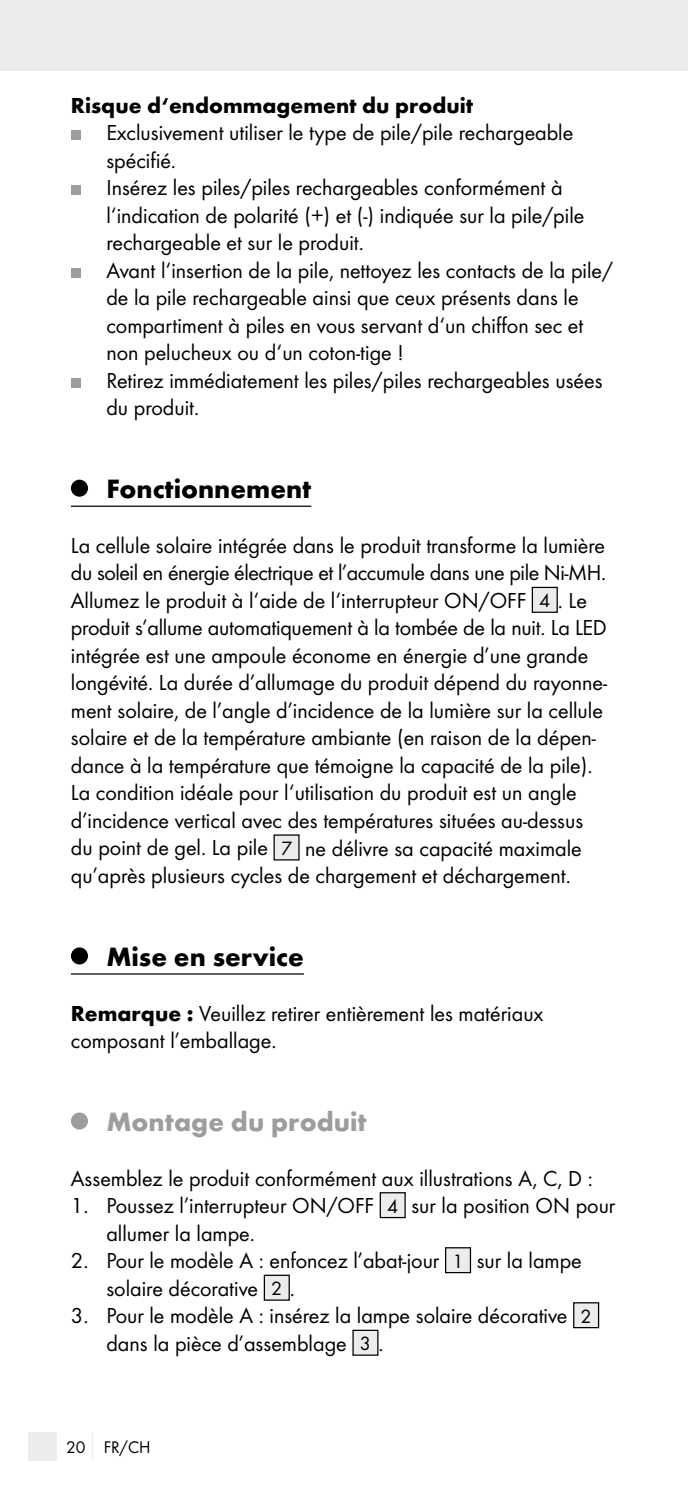
<style>
.page{position:relative;width:688px;height:1489px;background:#fff}
.page>*{position:absolute;margin:0;border:0;box-sizing:border-box;transform-origin:0 0}
.t1{font:700 27.5px "Futura";color:#000}
.t2{font:700 27.5px "Futura";color:#9c9d9d}
.t3{font:22.5px/27.5px "Futura Boo";color:#000}
.t4{font:700 22.5px "Futura";color:#000}
.t5{font:17.5px "Futura Boo";color:#000}
.s1{font-size:20px}
.s2{font-family:"Futura";font-weight:700}
</style>
<div class="page">
<div style="left:0;top:0;width:687px;height:71px;background:#ececec"></div>
<div style="left:28px;top:1431px;width:28px;height:29px;background:#ececec"></div>
<svg style="left:92px;top:1432px;width:1px;height:28px"></svg>
<hr style="left:71px;top:505px;width:240px;height:2px;background:#000">
<hr style="left:71px;top:973px;width:233px;height:1px;background:#000">
<div style="left:71px;top:131px;width:9px;height:9px;background:#9c9d9d"></div>
<div style="left:71px;top:186px;width:9px;height:9px;background:#9c9d9d"></div>
<div style="left:71px;top:268px;width:9px;height:10px;background:#9c9d9d"></div>
<div style="left:71px;top:378px;width:9px;height:10px;background:#9c9d9d"></div>
<div style="left:71px;top:479px;width:17px;height:17px;background:#000;border-radius:50%"></div>
<div style="left:532px;top:587px;width:25px;height:25px;background:#ececec"></div>
<div style="left:531px;top:586px;width:26px;height:27px;border:1px solid #000"></div>
<div style="left:274px;top:835px;width:25px;height:24px;background:#ececec"></div>
<div style="left:71px;top:947px;width:17px;height:17px;background:#000;border-radius:50%"></div>
<div style="left:71px;top:1112px;width:17px;height:17px;background:#9c9d9d;border-radius:50%"></div>
<div style="left:380px;top:1192px;width:25px;height:25px;background:#ececec"></div>
<div style="left:379px;top:1191px;width:26px;height:27px;border:1px solid #000"></div>
<div style="left:445px;top:1247px;width:25px;height:25px;background:#ececec"></div>
<div style="left:445px;top:1246px;width:26px;height:27px;border:1px solid #000"></div>
<div style="left:264px;top:1275px;width:25px;height:24px;background:#ececec"></div>
<div style="left:264px;top:1274px;width:26px;height:26px;border:1px solid #000"></div>
<div style="left:573px;top:1302px;width:25px;height:25px;background:#ececec"></div>
<div style="left:573px;top:1301px;width:26px;height:27px;border:1px solid #000"></div>
<div style="left:353px;top:1330px;width:25px;height:24px;background:#ececec"></div>
<p class="t4" style="left:71px;top:91px;width:404px">Risque d‘endommagement du produit</p>
<p class="t3" style="left:106px;top:119px;width:508px">Exclusivement utiliser le type de pile/pile rechargeable spécifié.<br>Insérez les piles/piles rechargeables conformément à l‘indication de polarité (+) et (-) indiquée sur la pile/pile rechargeable et sur le produit.<br>Avant l‘insertion de la pile, nettoyez les contacts de la pile/ de la pile rechargeable ainsi que ceux présents dans le compartiment à piles en vous servant d‘un chiffon sec et non pelucheux ou d‘un coton-tige !<br>Retirez immédiatement les piles/piles rechargeables usées du produit.</p>
<p class="t1" style="left:106px;top:471px;width:206px">Fonctionnement</p>
<p class="t3" style="left:71px;top:531px;width:537px">La cellule solaire intégrée dans le produit transforme la lumière du soleil en énergie électrique et l’accumule dans une pile Ni-MH.<br>Allumez le produit à l‘aide de l‘interrupteur ON/OFF <span class="s1">4</span> . Le produit s’allume automatiquement à la tombée de la nuit. La LED intégrée est une ampoule économe en énergie d’une grande longévité. La durée d’allumage du produit dépend du rayonne&shy;ment solaire, de l’angle d’incidence de la lumière sur la cellule solaire et de la température ambiante (en raison de la dépen&shy;dance à la température que témoigne la capacité de la pile).<br>La condition idéale pour l‘utilisation du produit est un angle d’incidence vertical avec des températures situées au-dessus du point de gel. La pile <span class="s1">7</span> ne délivre sa capacité maximale qu’après plusieurs cycles de chargement et déchargement.</p>
<p class="t1" style="left:106px;top:939px;width:199px">Mise en service</p>
<p class="t3" style="left:71px;top:999px;width:474px"><span class="s2">Remarque :</span> Veuillez retirer entièrement les matériaux composant l’emballage.</p>
<p class="t2" style="left:106px;top:1104px;width:262px">Montage du produit</p>
<p class="t3" style="left:71px;top:1164px;width:523px">Assemblez le produit conformément aux illustrations A, C, D :</p>
<p class="t3" style="left:106px;top:1191px;width:510px;text-indent:-35px">1. Poussez l’interrupteur ON/OFF <span class="s1">4</span> sur la position ON pour allumer la lampe.</p>
<p class="t3" style="left:106px;top:1246px;width:477px;text-indent:-35px">2. Pour le modèle A : enfoncez l’abat-jour <span class="s1">1</span> sur la lampe solaire décorative <span class="s1">2</span> .</p>
<p class="t3" style="left:106px;top:1301px;width:486px;text-indent:-35px">3. Pour le modèle A : insérez la lampe solaire décorative <span class="s1">2 </span>dans la pièce d’assemblage <span class="s1">3</span> .</p>
<p class="t5" style="left:66px;top:1436px;width:86px">20 FR/CH</p>
</div>
